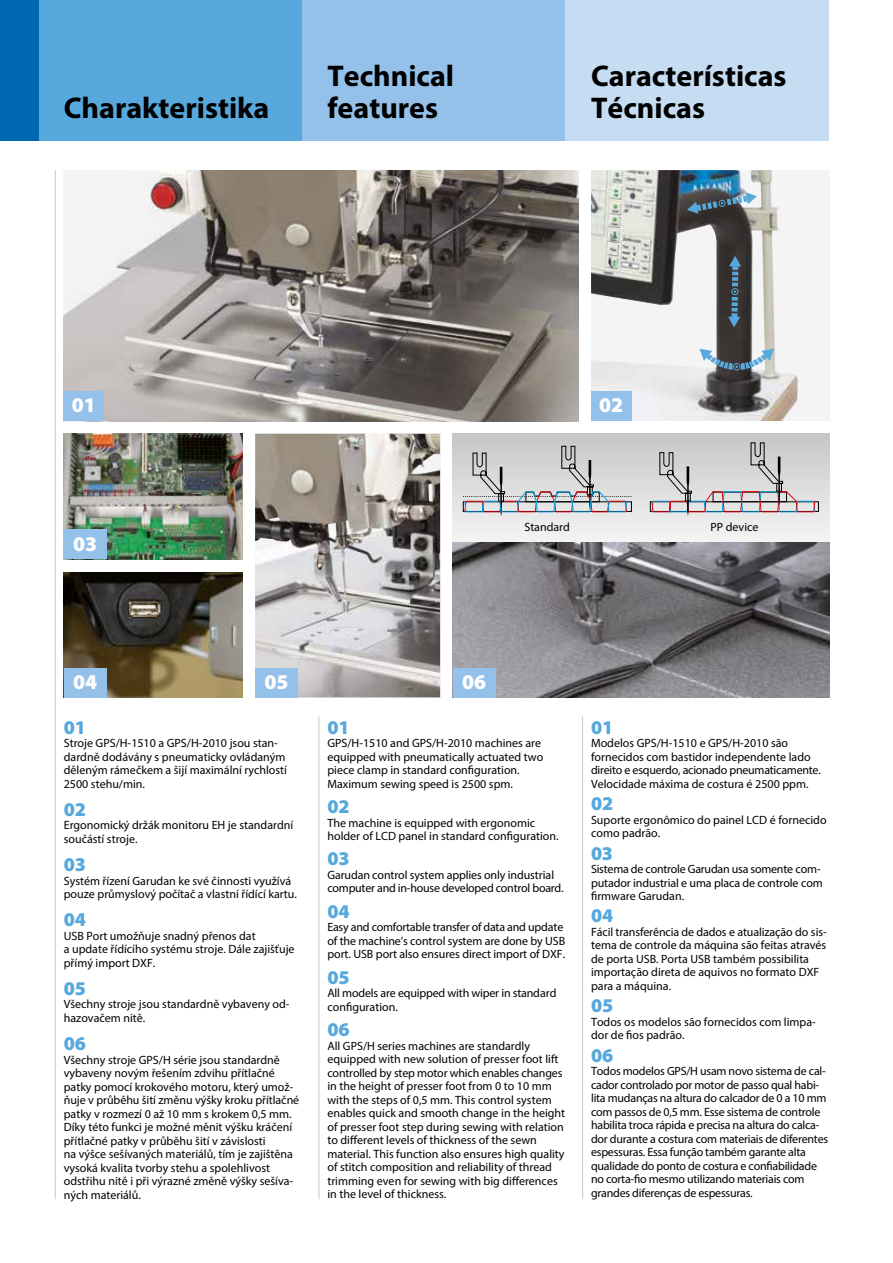
<style>
.page{position:relative;width:893px;height:1263px;background:#fff}
.page>*{position:absolute;margin:0;border:0;box-sizing:border-box;transform-origin:0 0}
.t1{font:700 30px/31.5px "Myriad Pro";color:#000}
.t2{font:900 21px "Myriad Pro";color:#fff}
.t3{font:900 19.5px "Myriad Pro";color:#56a8dd}
.t4{font:12px/13.5px "Myriad Pro";color:#000}
.t5{font:12px/13.5px "Myriad Pro";letter-spacing:-.02em;color:#000}
</style>
<div class="page">
<hr style="left:892px;top:0;width:1px;height:140px;background:#0068b3">
<img style="left:453px;top:541px;width:376px;height:156px">
<div style="left:453px;top:668px;width:42px;height:29px;background:#94c1e9"></div>
<div style="left:453px;top:434px;width:376px;height:107px;background:linear-gradient(to bottom,#c7c7c6,#f4f4f4)"></div>
<svg style="left:463px;top:445px;width:173px;height:71px"></svg>
<svg style="left:648px;top:442px;width:171px;height:74px"></svg>
<img style="left:64px;top:170px;width:514px;height:251px">
<div style="left:64px;top:391px;width:40px;height:30px;background:#94c1e9"></div>
<img style="left:64px;top:434px;width:178px;height:125px">
<img style="left:64px;top:573px;width:178px;height:124px">
<img style="left:255px;top:434px;width:185px;height:263px">
<div style="left:64px;top:668px;width:42px;height:29px;background:#94c1e9"></div>
<div style="left:255px;top:668px;width:43px;height:29px;background:#94c1e9"></div>
<div style="left:64px;top:529px;width:42px;height:30px;background:#94c1e9"></div>
<div style="left:591px;top:170px;width:238px;height:251px;background:#f4f4f4"></div>
<img style="left:591px;top:170px;width:207px;height:251px">
<div style="left:0;top:0;width:302px;height:140px;background:#56a8dd"></div>
<div style="left:0;top:0;width:38px;height:140px;background:#0068b3"></div>
<div style="left:302px;top:0;width:264px;height:140px;background:#94c1e9"></div>
<div style="left:566px;top:0;width:263px;height:140px;background:#c6dcf3"></div>
<hr style="left:55px;top:170px;width:1px;height:1029px;background:#c6c6c6">
<hr style="left:319px;top:716px;width:1px;height:483px;background:#c6c6c6">
<hr style="left:582px;top:716px;width:1px;height:483px;background:#c6c6c6">
<div style="left:591px;top:391px;width:40px;height:30px;background:#94c1e9"></div>
<svg style="left:699px;top:349px;width:75px;height:21px"></svg>
<svg style="left:728px;top:256px;width:13px;height:71px"></svg>
<svg style="left:687px;top:192px;width:70px;height:22px"></svg>
<h1 class="t1" style="left:64px;top:91px;width:207px">Charakteristika</h1>
<h1 class="t1" style="left:327px;top:59px;width:128px">Technical features</h1>
<h1 class="t1" style="left:591px;top:59px;width:197px">Características<br>Técnicas</h1>
<h2 class="t2" style="left:72px;top:391px;width:26px">01</h2>
<h2 class="t2" style="left:73px;top:529px;width:26px">03</h2>
<h2 class="t2" style="left:599px;top:391px;width:26px">02</h2>
<p class="t4" style="left:524px;top:520px;width:47px">Standard</p>
<p class="t4" style="left:710px;top:520px;width:50px">PP device</p>
<h2 class="t2" style="left:73px;top:668px;width:26px">04</h2>
<h2 class="t2" style="left:264px;top:668px;width:26px">05</h2>
<h3 class="t3" style="left:64px;top:714px;width:24px">01</h3>
<p class="t4" style="left:64px;top:736px;width:225px">Stroje GPS/H-1510 a GPS/H-2010 jsou stan&shy;dardně dodávány s pneumaticky ovládaným děleným rámečkem a šijí maximální rychlostí 2500 stehu/min.</p>
<h3 class="t3" style="left:64px;top:796px;width:24px">02</h3>
<p class="t4" style="left:64px;top:818px;width:231px">Ergonomický držák monitoru EH je standardní součástí stroje.</p>
<h3 class="t3" style="left:64px;top:851px;width:24px">03</h3>
<p class="t4" style="left:64px;top:873px;width:235px">Systém řízení Garudan ke své činnosti využívá pouze průmyslový počítač a vlastní řídící kartu.</p>
<h3 class="t3" style="left:64px;top:906px;width:24px">04</h3>
<p class="t4" style="left:64px;top:929px;width:232px">USB Port umožňuje snadný přenos dat<br>a update řídícího systému stroje. Dále zajišťuje přímý import DXF.</p>
<h3 class="t3" style="left:64px;top:975px;width:24px">05</h3>
<p class="t4" style="left:64px;top:997px;width:227px">Všechny stroje jsou standardně vybaveny od&shy;hazovačem nitě.</p>
<h3 class="t3" style="left:64px;top:1030px;width:24px">06</h3>
<p class="t4" style="left:64px;top:1052px;width:237px">Všechny stroje GPS/H série jsou standardně vybaveny novým řešením zdvihu přítlačné patky pomocí krokového motoru, který umož&shy;ňuje v průběhu šití změnu výšky kroku přítlačné patky v rozmezí 0 až 10 mm s krokem 0,5 mm.<br>Díky této funkci je možné měnit výšku kráčení přítlačné patky v průběhu šití v závislosti<br>na výšce sešívaných materiálů, tím je zajištěna vysoká kvalita tvorby stehu a spolehlivost odstřihu nitě i při výrazné změně výšky sešíva&shy;ných materiálů.</p>
<h2 class="t2" style="left:462px;top:668px;width:26px">06</h2>
<h3 class="t3" style="left:327px;top:714px;width:24px">01</h3>
<p class="t4" style="left:327px;top:736px;width:217px">GPS/H-1510 and GPS/H-2010 machines are equipped with pneumatically actuated two piece clamp in standard configuration.<br>Maximum sewing speed is 2500 spm.</p>
<h3 class="t3" style="left:327px;top:793px;width:24px">02</h3>
<p class="t4" style="left:327px;top:816px;width:233px">The machine is equipped with ergonomic holder of LCD panel in standard configuration.</p>
<h3 class="t3" style="left:327px;top:846px;width:24px">03</h3>
<p class="t4" style="left:327px;top:868px;width:238px">Garudan control system applies only industrial computer and in-house developed control board.</p>
<h3 class="t3" style="left:327px;top:898px;width:24px">04</h3>
<p class="t4" style="left:327px;top:920px;width:239px">Easy and comfortable transfer of data and update of the machine’s control system are done by USB port. USB port also ensures direct import of DXF.</p>
<h3 class="t3" style="left:327px;top:964px;width:24px">05</h3>
<p class="t4" style="left:327px;top:986px;width:231px">All models are equipped with wiper in standard configuration.</p>
<h3 class="t3" style="left:327px;top:1016px;width:24px">06</h3>
<p class="t4" style="left:327px;top:1039px;width:239px">All GPS/H series machines are standardly equipped with new solution of presser foot lift controlled by step motor which enables changes in the height of presser foot from 0 to 10 mm with the steps of 0,5 mm. This control system enables quick and smooth change in the height of presser foot step during sewing with relation to different levels of thickness of the sewn material. This function also ensures high quality of stitch composition and reliability of thread trimming even for sewing with big differences in the level of thickness.</p>
<h3 class="t3" style="left:591px;top:714px;width:24px">01</h3>
<p class="t4" style="left:591px;top:736px;width:231px">Modelos GPS/H-1510 e GPS/H-2010 são fornecidos com bastidor independente lado direito e esquerdo, acionado pneumaticamente.<br>Velocidade máxima de costura é 2500 ppm.</p>
<h3 class="t3" style="left:591px;top:790px;width:24px">02</h3>
<p class="t4" style="left:591px;top:813px;width:237px">Suporte ergonômico do painel LCD é fornecido como padrão.</p>
<h3 class="t3" style="left:591px;top:840px;width:23px">03</h3>
<p class="t4" style="left:591px;top:862px;width:233px">Sistema de controle Garudan usa somente com&shy;putador industrial e uma placa de controle com firmware Garudan.</p>
<h3 class="t3" style="left:591px;top:903px;width:24px">04</h3>
<p class="t4" style="left:591px;top:925px;width:237px">Fácil transferência de dados e atualização do sis&shy;tema de controle da máquina são feitas através de porta USB. Porta USB também possibilita importação direta de aquivos no formato DXF para a máquina.</p>
<h3 class="t3" style="left:591px;top:993px;width:24px">05</h3>
<p class="t4" style="left:591px;top:1015px;width:226px">Todos os modelos são fornecidos com limpa&shy;dor de fios padrão.</p>
<h3 class="t3" style="left:591px;top:1042px;width:24px">06</h3>
<p class="t5" style="left:591px;top:1064px;width:239px">Todos modelos GPS/H usam novo sistema de cal&shy;cador controlado por motor de passo qual habi&shy;lita mudanças na altura do calcador de 0 a 10 mm com passos de 0,5 mm. Esse sistema de controle habilita troca rápida e precisa na altura do calca&shy;dor durante a costura com materiais de diferentes espessuras. Essa função também garante alta qualidade do ponto de costura e confiabilidade no corta-fio mesmo utilizando materiais com grandes diferenças de espessuras.</p>
</div>
